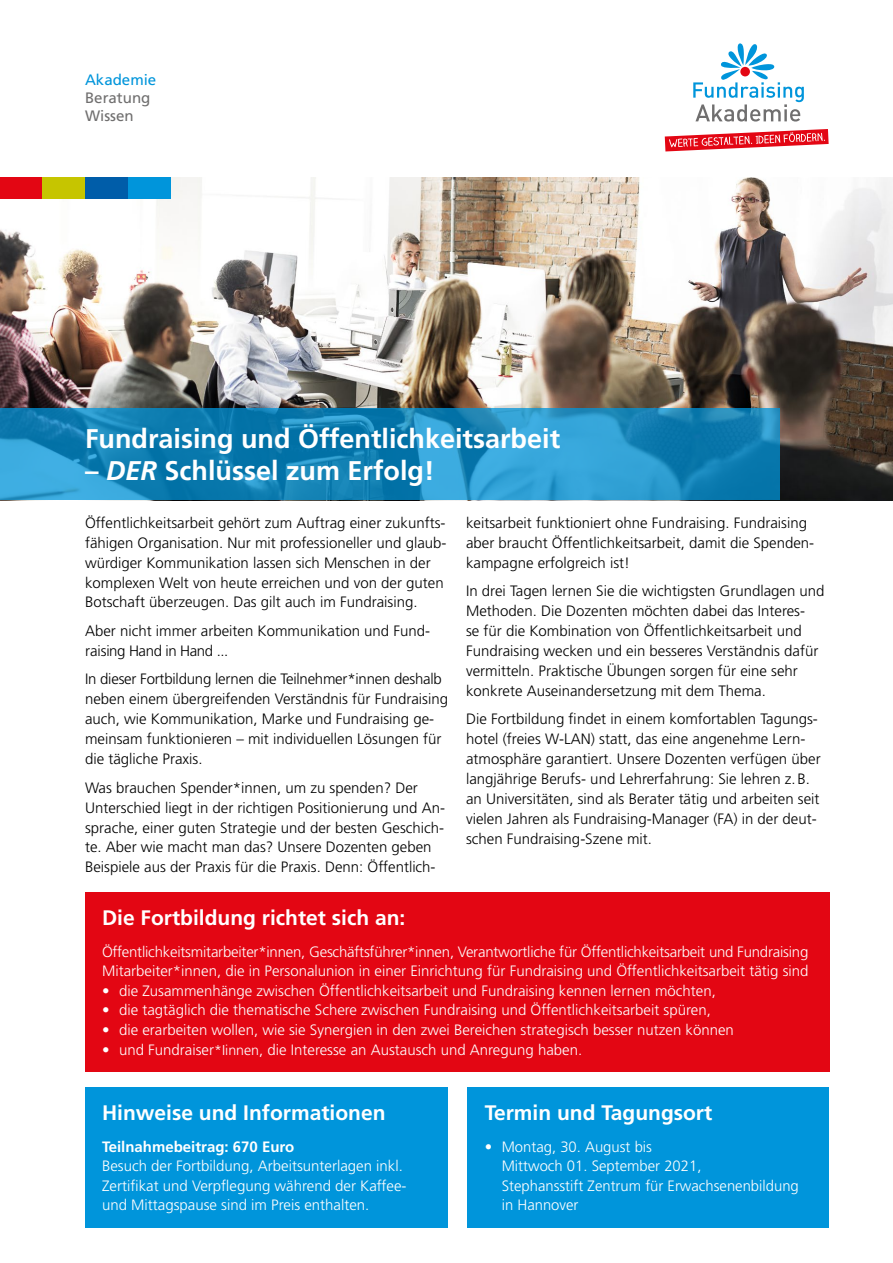
<style>
.page{position:relative;width:893px;height:1263px;background:#fff}
.page>*{position:absolute;margin:0;border:0;box-sizing:border-box;transform-origin:0 0}
.t1{font:700 27px "Frutiger LT";color:#fff}
.t2{font:700 21px "Frutiger LT";color:#fff}
.t3{font:15.15px/18.1px "Frutiger LT";color:#706f6f}
.t4{font:15.15px "Frutiger LT";color:#0095db}
.t5{font:300 15px/20px "Frutiger LT";color:#000}
.t6{font:300 15px/19.5px "Frutiger LT";color:#fff}
.t7{font:700 15px "Frutiger LT";color:#fff}
.s1{font-style:italic}
.s2{font-size:14.25px}
</style>
<div class="page">
<svg style="left:665px;top:129px;width:164px;height:22px"></svg>
<svg style="left:693px;top:43px;width:111px;height:79px"></svg>
<img style="left:0;top:177px;width:893px;height:323px">
<svg style="left:0;top:408px;width:780px;height:92px;background:#1b89bd"></svg>
<div style="left:85px;top:892px;width:744px;height:180px;background:#e30613"></div>
<div style="left:468px;top:1087px;width:361px;height:141px;background:#0095db"></div>
<div style="left:85px;top:1087px;width:363px;height:141px;background:#0095db"></div>
<hr style="left:0;top:1087px;width:1px;height:176px;background:#0095db">
<div style="left:128px;top:177px;width:42px;height:21px;background:#0095db"></div>
<div style="left:0;top:177px;width:43px;height:21px;background:#e30613"></div>
<div style="left:43px;top:177px;width:42px;height:21px;background:#c6c500"></div>
<div style="left:85px;top:177px;width:43px;height:21px;background:#005da9"></div>
<p class="t4" style="left:85px;top:71px;width:73px">Akademie</p>
<p class="t3" style="left:85px;top:89px;width:67px">Beratung<br>Wissen</p>
<h1 class="t1" style="left:85px;top:423px;width:477px">Fundraising und Öffentlichkeitsarbeit</h1>
<h1 class="t1" style="left:85px;top:455px;width:351px">– <span class="s1">DER</span> Schlüssel zum Erfolg!</h1>
<p class="t5" style="left:85px;top:513px;width:363px">Öffentlichkeitsarbeit gehört zum Auftrag einer zukunfts&shy;fähigen Organisation. Nur mit professioneller und glaub&shy;würdiger Kommunikation lassen sich Menschen in der komplexen Welt von heute erreichen und von der guten Botschaft überzeugen. Das gilt auch im Fundraising.</p>
<p class="t5" style="left:85px;top:621px;width:347px">Aber nicht immer arbeiten Kommunikation und Fund&shy;raising Hand in Hand ...</p>
<p class="t5" style="left:85px;top:669px;width:365px">In dieser Fortbildung lernen die Teilnehmer*innen deshalb neben einem übergreifenden Verständnis für Fundraising auch, wie Kommunikation, Marke und Fundraising ge&shy;meinsam funktionieren – mit individuellen Lösungen für die tägliche Praxis.</p>
<p class="t5" style="left:85px;top:778px;width:362px">Was brauchen Spender*innen, um zu spenden? Der Unterschied liegt in der richtigen Positionierung und An&shy;sprache, einer guten Strategie und der besten Geschich&shy;te. Aber wie macht man das? Unsere Dozenten geben Beispiele aus der Praxis für die Praxis. Denn: Öffentlich-</p>
<p class="t5" style="left:466px;top:513px;width:350px">keitsarbeit funktioniert ohne Fundraising. Fundraising aber braucht Öffentlichkeitsarbeit, damit die Spenden&shy;kampagne erfolgreich ist!</p>
<p class="t5" style="left:466px;top:581px;width:360px">In drei Tagen lernen Sie die wichtigsten Grundlagen und Methoden. Die Dozenten möchten dabei das Interes-<br>se für die Kombination von Öffentlichkeitsarbeit und Fundraising wecken und ein besseres Verständnis dafür vermitteln. Praktische Übungen sorgen für eine sehr konkrete Auseinandersetzung mit dem Thema.</p>
<p class="t5" style="left:466px;top:709px;width:356px">Die Fortbildung findet in einem komfortablen Tagungs&shy;hotel (freies W-LAN) statt, das eine angenehme Lern&shy;atmosphäre garantiert. Unsere Dozenten verfügen über langjährige Berufs- und Lehrerfahrung: Sie lehren z.B. an Universitäten, sind als Berater tätig und arbeiten seit vielen Jahren als Fundraising-Manager (FA) in der deut&shy;schen Fundraising-Szene mit.</p>
<h2 class="t2" style="left:102px;top:905px;width:305px">Die Fortbildung richtet sich an:</h2>
<p class="t6" style="left:102px;top:942px;width:708px">Öffentlichkeitsmitarbeiter*innen, Geschäftsführer*innen, Verantwortliche für Öffentlichkeitsarbeit und Fundraising<br>Mitarbeiter*innen, die in Personalunion in einer Einrichtung für Fundraising und Öffentlichkeitsarbeit tätig sind</p>
<p class="t6" style="left:102px;top:981px;width:615px">• die Zusammenhänge zwischen Öffentlichkeitsarbeit und Fundraising kennen lernen möchten,</p>
<p class="t6" style="left:102px;top:1001px;width:610px">• die tagtäglich die thematische Schere zwischen Fundraising und Öffentlichkeitsarbeit spüren,</p>
<p class="t6" style="left:102px;top:1020px;width:633px">• die erarbeiten wollen, wie sie Synergien in den zwei Bereichen strategisch besser nutzen können</p>
<p class="t6" style="left:102px;top:1040px;width:482px">• und Fundraiser<span class="s2">*Iinnen</span>, die Interesse an Austausch und Anregung haben.</p>
<h2 class="t2" style="left:102px;top:1100px;width:285px">Hinweise und Informationen</h2>
<p class="t7" style="left:102px;top:1138px;width:194px">Teilnahmebeitrag: 670 Euro</p>
<p class="t6" style="left:102px;top:1156px;width:306px">Besuch der Fortbildung, Arbeitsunterlagen inkl.<br>Zertifikat und Verpflegung während der Kaffee&shy;und Mittagspause sind im Preis enthalten.</p>
<h2 class="t2" style="left:485px;top:1100px;width:229px">Termin und Tagungsort</h2>
<p class="t6" style="left:502px;top:1137px;width:299px;text-indent:-17px">• Montag, 30. August bis<br>Mittwoch 01. September 2021,<br>Stephansstift Zentrum für Erwachsenenbildung in Hannover</p>
</div>
